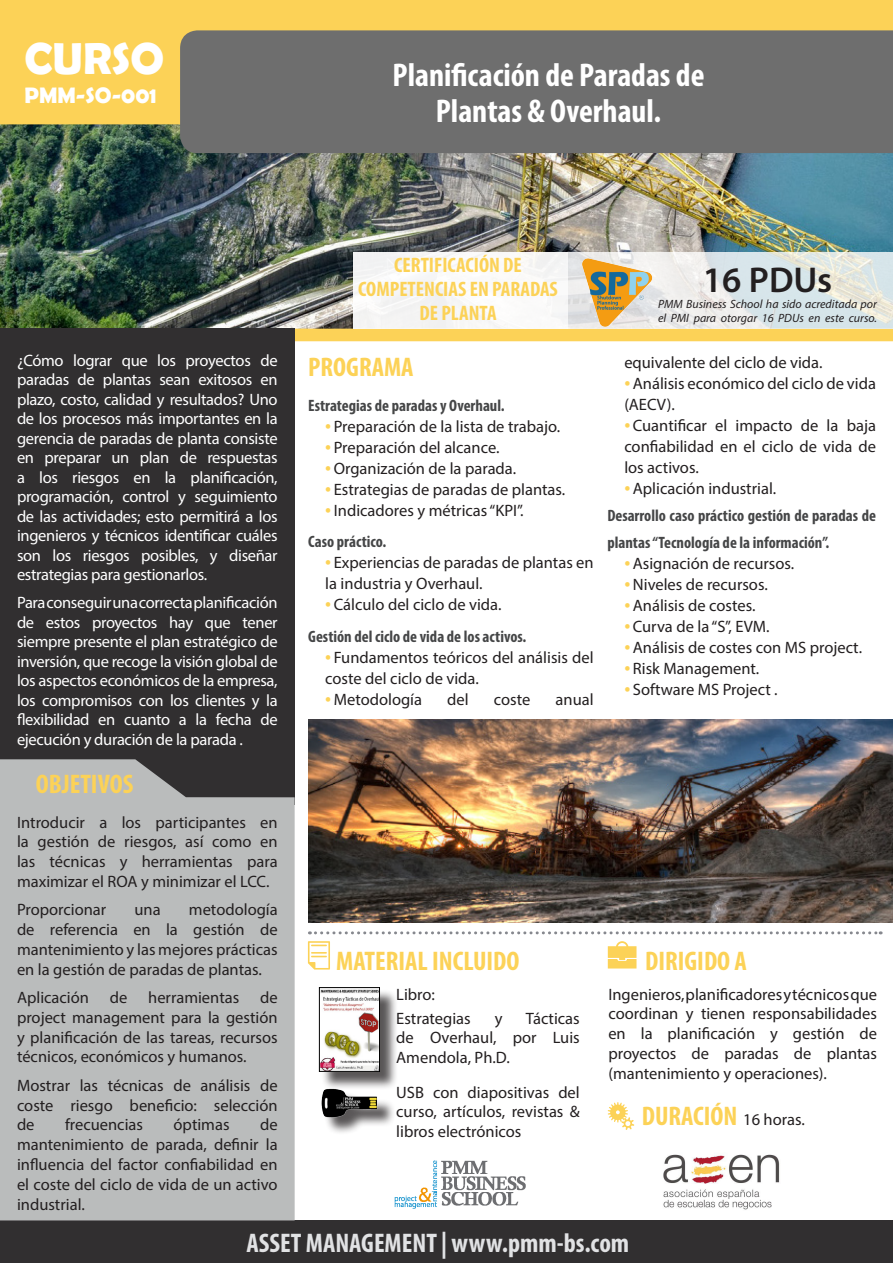
<style>
.page{position:relative;width:893px;height:1263px;background:#fff}
.page>*{position:absolute;margin:0;border:0;box-sizing:border-box;transform-origin:0 0}
.t1{font:700 45px "Berlin Sans FB Demi";color:#fff}
.t2{font:600 36px "Myriad Pro";color:#231f20}
.t3{font:700 condensed 33px "Myriad Pro";color:#fff}
.t4{font:700 condensed 27px "Myriad Pro";color:#fcd257}
.t5{font:700 condensed 27px "Myriad Pro";color:#e1e2e4}
.t6{font:700 22.5px "Berlin Sans FB Demi";color:#fff}
.t7{font:700 condensed 21px/24px "Myriad Pro";color:#fcd257;text-align:center}
.t8{font:16.5px/19.8px "Myriad Pro";color:#231f20;text-align:justify}
.t9{font:16.5px/19.5px "Myriad Pro";letter-spacing:-.02em;color:#fff;text-align:justify}
.t10{font:700 condensed 16.5px/27px "Myriad Pro";color:#454647}
.t11{font:italic 12px/14.4px "Myriad Pro";color:#231f20}
.s1{font-weight:700;font-stretch:condensed;font-size:21px;color:#fcd257}
.s2{font-weight:400;font-stretch:normal;font-size:16.5px;color:#231f20}
</style>
<div class="page">
<div style="left:0;top:1220px;width:893px;height:43px;background:#312f30"></div>
<img style="left:0;top:124px;width:893px;height:205px">
<div style="left:0;top:0;width:893px;height:124px;background:#fcd257"></div>
<div style="left:295px;top:329px;width:598px;height:12px;background:#fcd257"></div>
<div style="left:0;top:329px;width:295px;height:476px;background:#312f30"></div>
<div style="left:0;top:759px;width:295px;height:461px;background:#babcbc"></div>
<div style="left:180px;top:30px;width:713px;height:123px;background:#6e6e6e"></div>
<svg style="left:608px;top:941px;width:28px;height:27px"></svg>
<svg style="left:308px;top:941px;width:22px;height:28px"></svg>
<svg style="left:608px;top:1102px;width:26px;height:28px"></svg>
<div style="left:324px;top:1091px;width:71px;height:44px;background:#231f20;opacity:.75"></div>
<img style="left:321px;top:1090px;width:59px;height:27px">
<svg style="left:309px;top:931px;width:572px;height:3px"></svg>
<img style="left:308px;top:719px;width:585px;height:203px">
<img style="left:663px;top:1154px;width:117px;height:56px">
<img style="left:394px;top:1160px;width:132px;height:49px">
<div style="left:321px;top:989px;width:77px;height:101px;background:#231f20;opacity:.75"></div>
<img style="left:321px;top:989px;width:57px;height:81px">
<div style="left:319px;top:987px;width:61px;height:85px;border:1px solid #000"></div>
<svg style="left:567px;top:252px;width:326px;height:77px;background:#e2e8e7"></svg>
<img style="left:574px;top:251px;width:84px;height:78px">
<div style="left:353px;top:252px;width:214px;height:77px;background:#f9f8f8"></div>
<p class="t1" style="left:24px;top:32px;width:141px">CURSO</p>
<p class="t6" style="left:24px;top:83px;width:134px">PMM-SO-001</p>
<p class="t3" style="left:393px;top:54px;width:313px">Planificación de Paradas de</p>
<p class="t3" style="left:436px;top:90px;width:227px">Plantas &amp; Overhaul.</p>
<p class="t9" style="left:17px;top:350px;width:262px">¿Cómo lograr que los proyectos de paradas de plantas sean exitosos en plazo, costo, calidad y resultados? Uno de los procesos más importantes en la gerencia de paradas de planta consiste en preparar un plan de respuestas a los riesgos en la planificación, programación, control y seguimiento de las actividades; esto permitirá a los ingenieros y técnicos identificar cuáles son los riesgos posibles, y diseñar estrategias para gestionarlos.</p>
<p class="t9" style="left:17px;top:593px;width:262px">Para conseguir una correcta planificación de estos proyectos hay que tener siempre presente el plan estratégico de inversión, que recoge la visión global de los aspectos económicos de la empresa, los compromisos con los clientes y la flexibilidad en cuanto a la fecha de ejecución y duración de la parada .</p>
<p class="t4" style="left:36px;top:767px;width:99px">OBJETIVOS</p>
<p class="t8" style="left:17px;top:812px;width:262px">Introducir a los participantes en la gestión de riesgos, así como en las técnicas y herramientas para maximizar el ROA y minimizar el LCC.</p>
<p class="t8" style="left:17px;top:899px;width:91px">Proporcionar</p>
<p class="t8" style="left:135px;top:899px;width:28px">una</p>
<p class="t8" style="left:17px;top:899px;width:262px;text-indent:172px">metodología de referencia en la gestión de mantenimiento y las mejores prácticas en la gestión de paradas de plantas.</p>
<p class="t8" style="left:17px;top:987px;width:74px">Aplicación</p>
<p class="t8" style="left:110px;top:987px;width:19px">de</p>
<p class="t8" style="left:148px;top:987px;width:93px">herramientas</p>
<p class="t8" style="left:17px;top:987px;width:262px;text-indent:243px">de project management para la gestión y planificación de las tareas, recursos técnicos, económicos y humanos.</p>
<p class="t8" style="left:17px;top:1075px;width:262px">Mostrar las técnicas de análisis de coste riesgo beneficio: selección de</p>
<p class="t8" style="left:65px;top:1114px;width:79px">frecuencias</p>
<p class="t8" style="left:174px;top:1114px;width:58px">óptimas</p>
<p class="t8" style="left:17px;top:1114px;width:262px;text-indent:243px">de mantenimiento de parada, definir la influencia del factor confiabilidad en el coste del ciclo de vida de un activo industrial.</p>
<p class="t7" style="left:358px;top:253px;width:201px">CERTIFICACIÓN DE<br>COMPETENCIAS EN PARADAS<br>DE PLANTA</p>
<p class="t4" style="left:308px;top:350px;width:107px">PROGRAMA</p>
<p class="t10" style="left:308px;top:392px;width:198px">Estrategias de paradas y Overhaul.</p>
<p class="t8" style="left:325px;top:416px;width:236px"><span class="s1">•</span> Preparación de la lista de trabajo.</p>
<p class="t8" style="left:325px;top:437px;width:176px"><span class="s1">•</span> Preparación del alcance.</p>
<p class="t8" style="left:325px;top:458px;width:193px"><span class="s1">•</span>Organización de la parada.</p>
<p class="t8" style="left:325px;top:479px;width:241px"><span class="s1">•</span> Estrategias de paradas de plantas.</p>
<p class="t8" style="left:325px;top:500px;width:200px"><span class="s1">•</span>Indicadores y métricas “KPI”.</p>
<p class="t10" style="left:308px;top:528px;width:80px">Caso práctico.</p>
<p class="t8" style="left:325px;top:552px;width:270px;line-height:21px"><span class="s1">•</span> Experiencias de paradas de plantas en la industria y Overhaul.</p>
<p class="t8" style="left:325px;top:595px;width:178px"><span class="s1">•</span> Cálculo del ciclo de vida.</p>
<p class="t10" style="left:308px;top:622px;width:220px">Gestión del ciclo de vida de los activos.</p>
<p class="t8" style="left:325px;top:646px;width:270px;line-height:21px"><span class="s1">•</span> Fundamentos teóricos del análisis del coste del ciclo de vida.</p>
<p class="t8" style="left:325px;top:689px;width:98px"><span class="s1">•</span> Metodología</p>
<p class="t8" style="left:447px;top:689px;width:23px">del</p>
<p class="t8" style="left:494px;top:689px;width:38px">coste</p>
<p class="t8" style="left:556px;top:689px;width:40px">anual</p>
<p class="t2" style="left:703px;top:257px;width:131px">16 PDUs</p>
<p class="t11" style="left:658px;top:296px;width:221px">PMM Business School ha sido acreditada por el PMI para otorgar 16 PDUs en este curso.</p>
<p class="t8" style="left:624px;top:352px;width:200px">equivalente del ciclo de vida.</p>
<p class="t8" style="left:624px;top:372px;width:253px;line-height:21px"><span class="s1">•</span>Análisis económico del ciclo de vida (AECV).</p>
<p class="t8" style="left:624px;top:414px;width:253px;line-height:21px"><span class="s1">•</span> Cuantificar el impacto de la baja confiabilidad en el ciclo de vida de los activos.</p>
<p class="t8" style="left:624px;top:478px;width:153px"><span class="s1">•</span>Aplicación industrial.</p>
<p class="t10" style="left:607px;top:501px;width:270px">Desarrollo caso práctico gestión de paradas de plantas “Tecnología de la información”.</p>
<p class="t8" style="left:624px;top:553px;width:171px"><span class="s1">•</span>Asignación de recursos.</p>
<p class="t8" style="left:624px;top:574px;width:145px"><span class="s1">•</span>Niveles de recursos.</p>
<p class="t8" style="left:624px;top:595px;width:133px"><span class="s1">•</span>Análisis de costes.</p>
<p class="t8" style="left:624px;top:616px;width:147px"><span class="s1">•</span> Curva de la “S”, EVM.</p>
<p class="t8" style="left:624px;top:637px;width:239px"><span class="s1">•</span>Análisis de costes con MS project.</p>
<p class="t8" style="left:624px;top:658px;width:137px"><span class="s1">•</span> Risk Management.</p>
<p class="t8" style="left:624px;top:679px;width:155px"><span class="s1">•</span> Software MS Project .</p>
<p class="t4" style="left:336px;top:944px;width:185px">MATERIAL INCLUIDO</p>
<p class="t4" style="left:645px;top:944px;width:103px">DIRIGIDO A</p>
<p class="t8" style="left:396px;top:984px;width:40px">Libro:</p>
<p class="t8" style="left:396px;top:1008px;width:76px">Estrategias</p>
<p class="t8" style="left:495px;top:1008px;width:9px">y</p>
<p class="t8" style="left:396px;top:1008px;width:185px;text-indent:130px">Tácticas de Overhaul, por Luis Amendola, Ph.D.</p>
<p class="t8" style="left:396px;top:1082px;width:185px">USB con diapositivas del curso, artículos, revistas &amp; libros electrónicos</p>
<p class="t8" style="left:608px;top:984px;width:270px">Ingenieros, planificadores y técnicos que coordinan y tienen responsabilidades en la planificación y gestión de proyectos de paradas de plantas (mantenimiento y operaciones).</p>
<p class="t4" style="left:642px;top:1099px;width:165px">DURACIÓN <span class="s2">16 horas.</span></p>
<h3 class="t5" style="left:247px;top:1226px;width:384px">ASSET MANAGEMENT | www.pmm-bs.com</h3>
</div>
